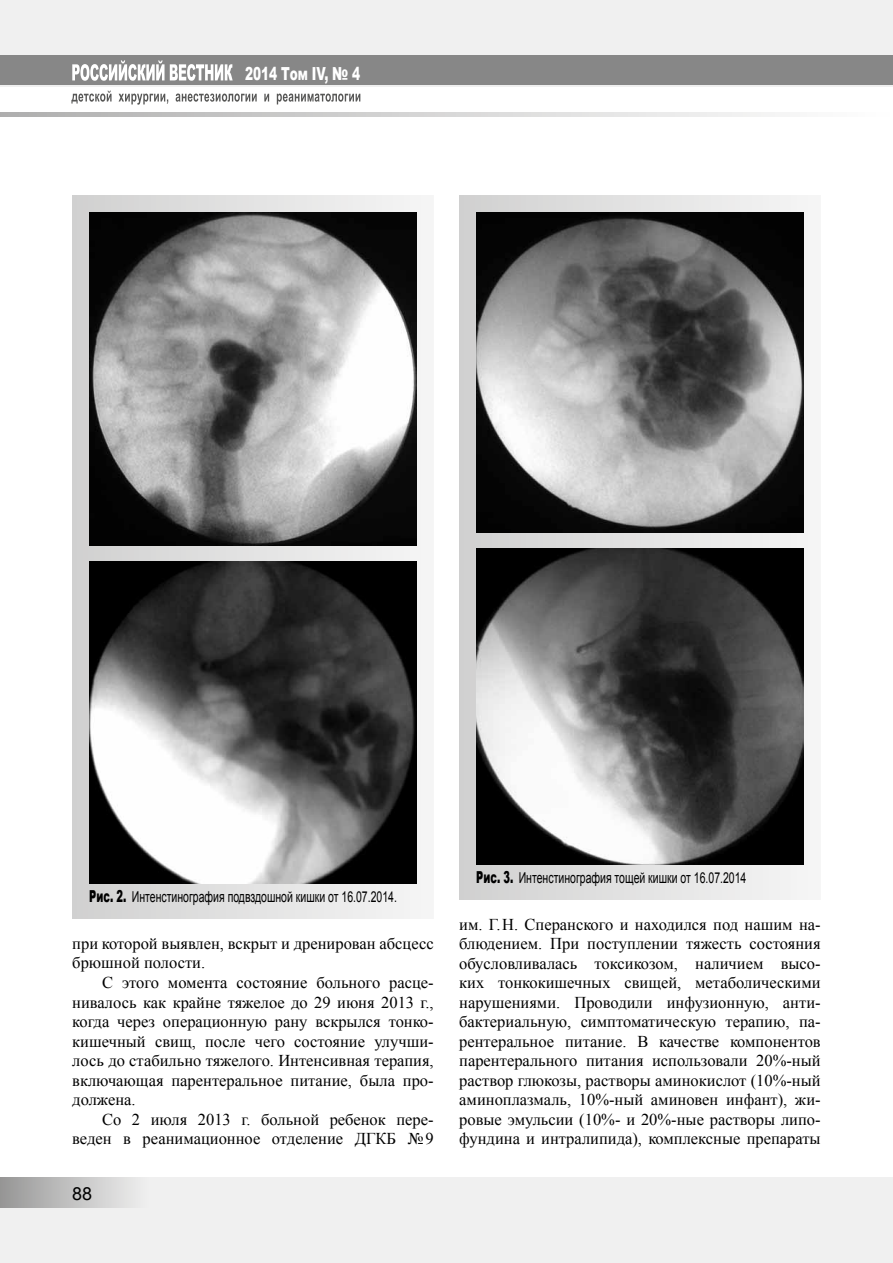
<style>
.page{position:relative;width:893px;height:1263px;background:#fff}
.page>*{position:absolute;margin:0;border:0;box-sizing:border-box;transform-origin:0 0}
.t1{font:900 18px "Arial";letter-spacing:-.005em;color:#fff;scale:.67 1}
.t2{font:18px "Arial";color:#000}
.t3{font:16.5px/19.5px "Times New Roman";color:#000;text-align:justify}
.t4{font:15px "Arial";color:#000;scale:.7 1}
.s1{font-weight:900;font-size:16.5px}
</style>
<div class="page">
<div style="left:0;top:0;width:893px;height:87px;background:#f0f0f0"></div>
<div style="left:0;top:1178px;width:893px;height:85px;background:#f0f0f0"></div>
<div style="left:0;top:55px;width:893px;height:30px;background:#878787"></div>
<div style="left:0;top:1178px;width:149px;height:30px;background:linear-gradient(to right,#979696,#f1f1f1)"></div>
<svg style="left:0;top:113px;width:775px;height:4px;background:#d1d1d1"></svg>
<svg style="left:71px;top:91px;width:289px;height:14px"></svg>
<svg style="left:72px;top:60px;width:161px;height:21px"></svg>
<div style="left:72px;top:196px;width:362px;height:723px;background:linear-gradient(to right,#cbcbca,#efefef)"></div>
<img style="left:89px;top:213px;width:328px;height:332px">
<img style="left:89px;top:561px;width:328px;height:323px">
<svg style="left:459px;top:196px;width:349px;height:703px"></svg>
<img style="left:476px;top:213px;width:328px;height:319px">
<img style="left:476px;top:548px;width:328px;height:316px">
<p class="t1" style="left:245px;top:61px;width:173px">2014 Том IV, № 4</p>
<p class="t4" style="left:89px;top:887px;width:441px"><span class="s1">Рис. 2.</span> И нтенстинография подвздошной кишки от 16.07.2014.</p>
<p class="t3" style="left:72px;top:933px;width:363px">при которой выявлен, вскрыт и дренирован абсцесс брюшной полости.</p>
<p class="t3" style="left:72px;top:972px;width:363px;text-indent:30px">С этого момента состояние больного расце&shy;нивалось как крайне тяжелое до 29 июня 2013 г., когда через операционную рану вскрылся тонко&shy;кишечный свищ, после чего состояние улучши&shy;лось до стабильно тяжелого. Интенсивная терапия, включающая парентеральное питание, была про&shy;должена.</p>
<p class="t3" style="left:72px;top:1109px;width:363px;text-align:right">Со 2 июля 2013 г. больной ребенок пере&shy;веден в реанимационное отделение ДГКБ №9</p>
<p class="t2" style="left:72px;top:1181px;width:22px">88</p>
<p class="t4" style="left:476px;top:867px;width:387px"><span class="s1">Рис. 3.</span> И нтенстинография тощей кишки от 16.07.2014</p>
<p class="t3" style="left:459px;top:914px;width:363px">им. Г. Н. Сперанского и находился под нашим на&shy;блюдением. При поступлении тяжесть состояния обусловливалась токсикозом, наличием высо&shy;ких тонкокишечных свищей, метаболическими нарушениями. Проводили инфузионную, анти&shy;бактериальную, симптоматическую терапию, па&shy;рентеральное питание. В качестве компонентов парентерального питания использовали 20%-ный раствор глюкозы, растворы аминокислот (10%-ный аминоплазмаль, 10%-ный аминовен инфант), жи&shy;ровые эмульсии (10%- и 20%-ные растворы липо&shy;фундина и интралипида), комплексные препараты</p>
</div>
